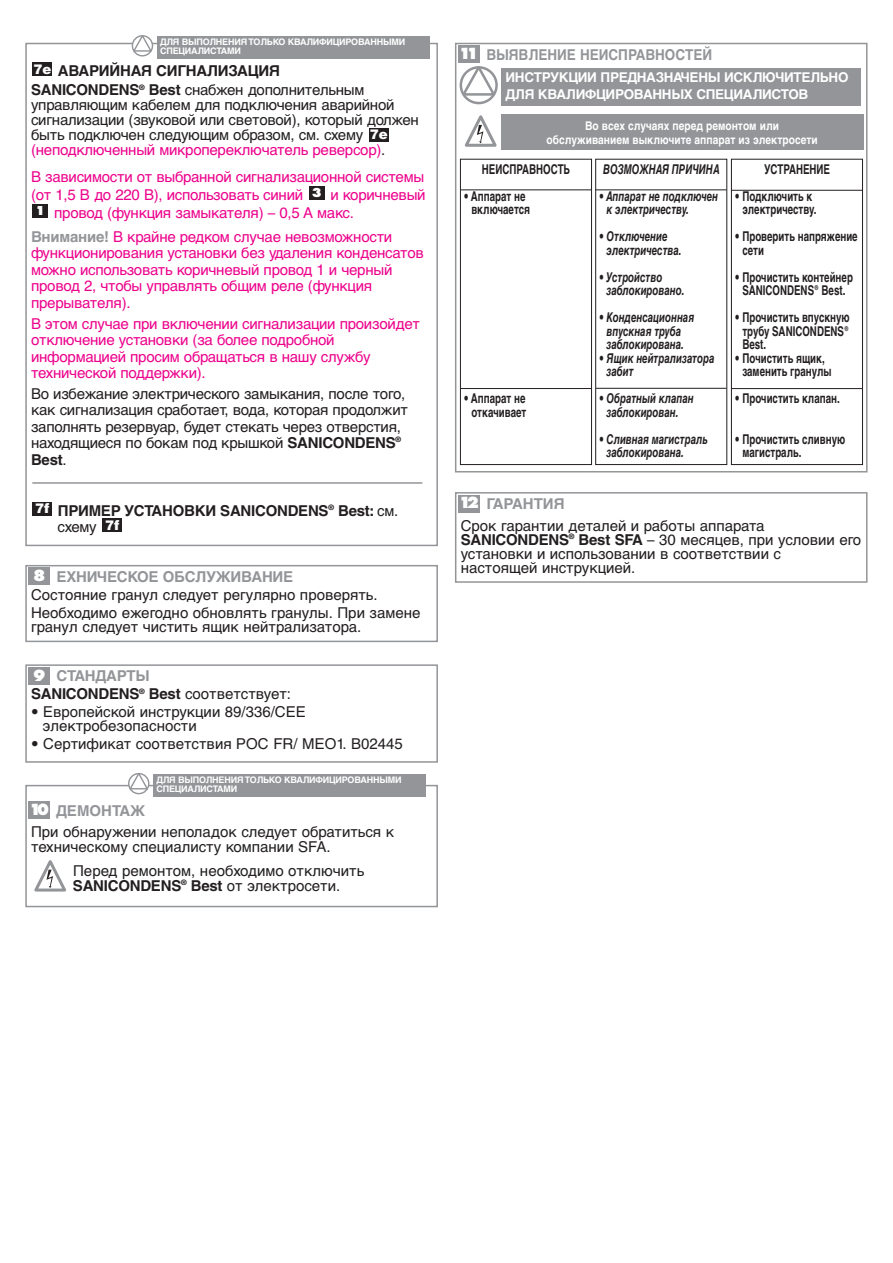
<style>
.page{position:relative;width:893px;height:1263px;background:#fff}
.page>*{position:absolute;margin:0;border:0;box-sizing:border-box;transform-origin:0 0}
.t1{font:15px/15px "Helvetica Cyr Upright";letter-spacing:-.015em;color:#231f20}
.t2{font:15px/16.5px "Helvetica Cyr Upright";letter-spacing:-.015em;color:#ed028c}
.t3{font:700 15px "Helvetica";letter-spacing:-.015em;color:#231f20}
.t4{font:700 15px "Helvetica Cyr";letter-spacing:-.015em;color:#231f20}
.t5{font:700 15px "Helvetica Cyr";letter-spacing:-.015em;color:#939598}
.t6{font:700 15px "Helvetica Cyr";letter-spacing:-.015em;color:#939598;scale:.9 1}
.t7{font:800 15px "Futura";color:#fff}
.t8{font:700 13.5px/13.5px "Helvetica Cyr";color:#231f20;text-align:center;scale:.72 1}
.t9{font:13.5px/13.5px "Helvetica Cyr Bold Inclined";color:#231f20;scale:.72 1}
.t10{font:700 13.5px/16px "Helvetica Cyr";letter-spacing:-.02em;color:#fff}
.t11{font:900 13.5px "Helvetica";color:#fff}
.t12{font:700 12px/14.4px "Helvetica Cyr";color:#fff;text-align:center;scale:.85 1}
.t13{font:800 12px "Futura";color:#fff}
.t14{font:700 9px/9px "Helvetica Cyr";letter-spacing:-.02em;color:#fff}
.s1{font-family:"Helvetica";font-weight:700}
.s2{color:#ed028c}
.s3{font-family:"Helvetica Cyr";font-weight:700;color:#939598}
.s4{font-family:"Helvetica Cyr Upright";font-weight:400}
.s5{font-family:"Helvetica"}
.s6{font-family:"Futura";font-weight:800;color:#fff}
</style>
<div class="page">
<div style="left:28px;top:667px;width:22px;height:17px;background:#939598"></div>
<div style="left:25px;top:664px;width:413px;height:99px;border:1px solid #939598"></div>
<svg style="left:34px;top:860px;width:32px;height:32px"></svg>
<div style="left:28px;top:802px;width:22px;height:17px;background:#939598"></div>
<div style="left:25px;top:785px;width:413px;height:122px;border:1px solid #939598"></div>
<div style="left:458px;top:495px;width:22px;height:17px;background:#939598"></div>
<div style="left:455px;top:492px;width:412px;height:91px;border:1px solid #939598"></div>
<div style="left:458px;top:46px;width:22px;height:17px;background:#939598"></div>
<div style="left:500px;top:114px;width:363px;height:36px;background:#939598"></div>
<svg style="left:464px;top:115px;width:33px;height:32px"></svg>
<div style="left:460px;top:159px;width:132px;height:306px;border:1px solid #231f20"></div>
<div style="left:595px;top:159px;width:132px;height:306px;border:1px solid #231f20"></div>
<div style="left:731px;top:159px;width:131px;height:306px;border:1px solid #231f20"></div>
<hr style="left:460px;top:189px;width:131px;height:1px;background:#231f20">
<hr style="left:595px;top:189px;width:131px;height:1px;background:#231f20">
<hr style="left:731px;top:190px;width:131px;height:1px;background:#231f20">
<hr style="left:596px;top:388px;width:130px;height:1px;background:#231f20">
<hr style="left:731px;top:388px;width:131px;height:1px;background:#231f20">
<hr style="left:461px;top:388px;width:130px;height:1px;background:#231f20">
<div style="left:501px;top:68px;width:360px;height:38px;background:#939598"></div>
<svg style="left:461px;top:67px;width:35px;height:36px"></svg>
<div style="left:459px;top:66px;width:39px;height:38px;border:3px solid #939598;border-radius:50%"></div>
<svg style="left:459px;top:66px;width:39px;height:31px"></svg>
<div style="left:102px;top:518px;width:20px;height:14px;background:#231f20"></div>
<div style="left:33px;top:502px;width:19px;height:14px;background:#231f20"></div>
<div style="left:33px;top:204px;width:15px;height:14px;background:#231f20"></div>
<div style="left:309px;top:186px;width:15px;height:14px;background:#231f20"></div>
<div style="left:369px;top:128px;width:19px;height:14px;background:#231f20"></div>
<div style="left:33px;top:62px;width:19px;height:14px;background:#231f20"></div>
<hr style="left:32px;top:482px;width:390px;height:2px;background:#939598">
<div style="left:28px;top:568px;width:22px;height:17px;background:#939598"></div>
<div style="left:25px;top:565px;width:413px;height:77px;border:1px solid #939598"></div>
<div style="left:157px;top:36px;width:272px;height:22px;background:#939598"></div>
<svg style="left:132px;top:36px;width:20px;height:20px"></svg>
<div style="left:132px;top:35px;width:21px;height:22px;border:1px solid #939598;border-radius:50%"></div>
<svg style="left:132px;top:35px;width:21px;height:17px"></svg>
<div style="left:153px;top:774px;width:272px;height:22px;background:#939598"></div>
<div style="left:128px;top:773px;width:21px;height:21px;border:1px solid #939598;border-radius:50%"></div>
<svg style="left:128px;top:773px;width:21px;height:17px"></svg>
<p class="t14" style="left:160px;top:37px;width:246px">ДЛЯ ВЫПОЛНЕНИЯ ТОЛЬКО КВАЛИФИЦИРОВАННЫМИ<br>СПЕЦИАЛИСТАМИ</p>
<p class="t4" style="left:58px;top:62px;width:224px">АВАРИЙНАЯ СИГНАЛИЗАЦИЯ</p>
<p class="t1" style="left:31px;top:84px;width:389px"><span class="s1">SANICONDENS</span><sup>®</sup> <span class="s1">Best</span> снабжен дополнительным управляющим кабелем для подключения аварийной сигнализации (звуковой или световой), который должен быть подключен следующим образом, см. схему <span class="s2">(неподключенный микропереключатель реверсор)</span>.</p>
<p class="t2" style="left:31px;top:169px;width:395px;line-height:18px">В зависимости от выбранной сигнализационной системы (от 1,5 В до 220 В), использовать синий</p>
<p class="t11" style="left:33px;top:63px;width:20px">7e</p>
<p class="t11" style="left:369px;top:128px;width:20px">7e</p>
<p class="t13" style="left:311px;top:186px;width:11px">3</p>
<p class="t2" style="left:54px;top:187px;width:373px;line-height:18px;text-indent:276px">и коричневый провод (функция замыкателя) – 0,5 A макс.</p>
<p class="t2" style="left:31px;top:230px;width:394px"><span class="s3">Внимание!</span> В крайне редком случае невозможности функционирования установки без удаления конденсатов можно использовать коричневый провод 1 и черный провод 2, чтобы управлять общим реле (функция прерывателя).</p>
<p class="t2" style="left:31px;top:316px;width:390px">В этом случае при включении сигнализации произойдет отключение установки (за более подробной информацией просим обращаться в нашу службу технической поддержки).</p>
<p class="t1" style="left:31px;top:387px;width:378px;line-height:16.5px">Во избежание электрического замыкания, после того, как сигнализация сработает, вода, которая продолжит заполнять резервуар, будет стекать через отверстия, находящиеся по бокам под крышкой <span class="s1">SANICONDENS</span><sup>®</sup></p>
<p class="t3" style="left:31px;top:453px;width:37px">Best<span class="s4">.</span></p>
<p class="t4" style="left:58px;top:502px;width:342px">ПРИМЕР УСТАНОВКИ <span class="s5">SANICONDENS</span><sup>®</sup> <span class="s5">Best</span>: <span class="s4">см.</span></p>
<p class="t1" style="left:58px;top:521px;width:63px">схему <sup>7f</sup></p>
<p class="t13" style="left:35px;top:204px;width:11px">1</p>
<p class="t11" style="left:35px;top:502px;width:16px">7f</p>
<p class="t7" style="left:33px;top:567px;width:14px">8</p>
<p class="t5" style="left:57px;top:568px;width:238px">ЕХНИЧЕСКОЕ ОБСЛУЖИВАНИЕ</p>
<p class="t1" style="left:31px;top:587px;width:391px;line-height:18px">Состояние гранул следует регулярно проверять.<br>Необходимо ежегодно обновлять гранулы. При замене</p>
<p class="t1" style="left:31px;top:620px;width:332px">гранул следует чистить ящик нейтрализатора.</p>
<p class="t7" style="left:33px;top:667px;width:14px">9</p>
<p class="t5" style="left:57px;top:667px;width:94px">СТАНДАРТЫ</p>
<p class="t3" style="left:31px;top:688px;width:261px">SANICONDENS<sup>®</sup> Best <span class="s4">соответствует:</span></p>
<p class="t1" style="left:43px;top:707px;width:264px;line-height:13.8px;text-indent:-12px">• Европейской инструкции 89/336/<span class="s5">CEE </span>электробезопасности</p>
<p class="t1" style="left:31px;top:738px;width:373px">• Сертификат соответствия РОС <span class="s5">FR</span>/ МЕО1. В02445</p>
<p class="t14" style="left:156px;top:775px;width:246px">ДЛЯ ВЫПОЛНЕНИЯ ТОЛЬКО КВАЛИФИЦИРОВАННЫМИ<br>СПЕЦИАЛИСТАМИ</p>
<p class="t7" style="left:29px;top:801px;width:22px">10</p>
<p class="t5" style="left:56px;top:802px;width:91px">ДЕМОНТАЖ</p>
<p class="t1" style="left:31px;top:826px;width:364px">При обнаружении неполадок следует обратиться к техническому специалисту компании <span class="s5">SFA</span>.</p>
<p class="t1" style="left:73px;top:864px;width:292px">Перед ремонтом, необходимо отключить</p>
<p class="t3" style="left:73px;top:879px;width:269px">SANICONDENS<sup>®</sup> Best <span class="s4">от электросети.</span></p>
<p class="t6" style="left:459px;top:46px;width:283px"><span class="s6">11</span> ВЫЯВЛЕНИЕ НЕИСПРАВНОСТЕЙ</p>
<p class="t10" style="left:505px;top:70px;width:344px">ИНСТРУКЦИИ ПРЕДНАЗНАЧЕНЫ ИСКЛЮЧИТЕЛЬНО<br>ДЛЯ КВАЛИФЦИРОВАННЫХ СПЕЦИАЛИСТОВ</p>
<p class="t12" style="left:546px;top:118px;width:320px">Во всех случаях перед ремонтом или обслуживанием выключите аппарат из электросети</p>
<p class="t8" style="left:482px;top:162px;width:124px">НЕИСПРАВНОСТЬ</p>
<p class="t8" style="left:464px;top:189px;width:94px">• Аппарат не включается</p>
<p class="t9" style="left:603px;top:164px;width:163px">ВОЗМОЖНАЯ ПРИЧИНА</p>
<p class="t9" style="left:606px;top:191px;width:156px;text-indent:-7px">• Аппарат не подключен к электричеству.</p>
<p class="t9" style="left:606px;top:231px;width:106px;text-indent:-7px">• Отключение электричества.</p>
<p class="t9" style="left:606px;top:272px;width:109px;text-indent:-7px">• Устройство заблокировано.</p>
<p class="t9" style="left:599px;top:312px;width:134px;text-align:center">• Конденсационная впускная труба заблокирована.</p>
<p class="t9" style="left:606px;top:353px;width:151px;text-indent:-7px">• Ящик нейтрализатора забит</p>
<p class="t9" style="left:599px;top:393px;width:133px;text-align:center">• Обратный клапан заблокирован.</p>
<p class="t9" style="left:606px;top:434px;width:142px;text-indent:-7px">• Сливная магистраль заблокирована.</p>
<p class="t8" style="left:764px;top:162px;width:93px">УСТРАНЕНИЕ</p>
<p class="t8" style="left:734px;top:189px;width:115px">• Подключить к электричеству.</p>
<p class="t8" style="left:742px;top:230px;width:162px;text-align:left;text-indent:-8px">• Проверить напряжение сети</p>
<p class="t8" style="left:734px;top:270px;width:165px">• Прочистить контейнер<br>SANICONDENS® Best.</p>
<p class="t8" style="left:742px;top:311px;width:151px;text-align:justify;text-indent:-7px">• Прочистить впускную трубу SANICONDENS® Best.</p>
<p class="t8" style="left:734px;top:351px;width:136px">• Почистить ящик, заменить гранулы</p>
<p class="t8" style="left:734px;top:392px;width:147px">• Прочистить клапан.</p>
<p class="t8" style="left:742px;top:432px;width:144px;text-align:left;text-indent:-8px">• Прочистить сливную магистраль.</p>
<p class="t8" style="left:464px;top:392px;width:88px">• Аппарат не откачивает</p>
<p class="t7" style="left:459px;top:494px;width:22px">12</p>
<p class="t5" style="left:486px;top:495px;width:80px">ГАРАНТИЯ</p>
<p class="t1" style="left:461px;top:521px;width:402px;line-height:13.8px">Срок гарантии деталей и работы аппарата <span class="s1">SANICONDENS</span><sup>®</sup> <span class="s1">Best SFA</span> – 30 месяцев, при условии его установки и использовании в соответствии с настоящей инструкцией.</p>
</div>
